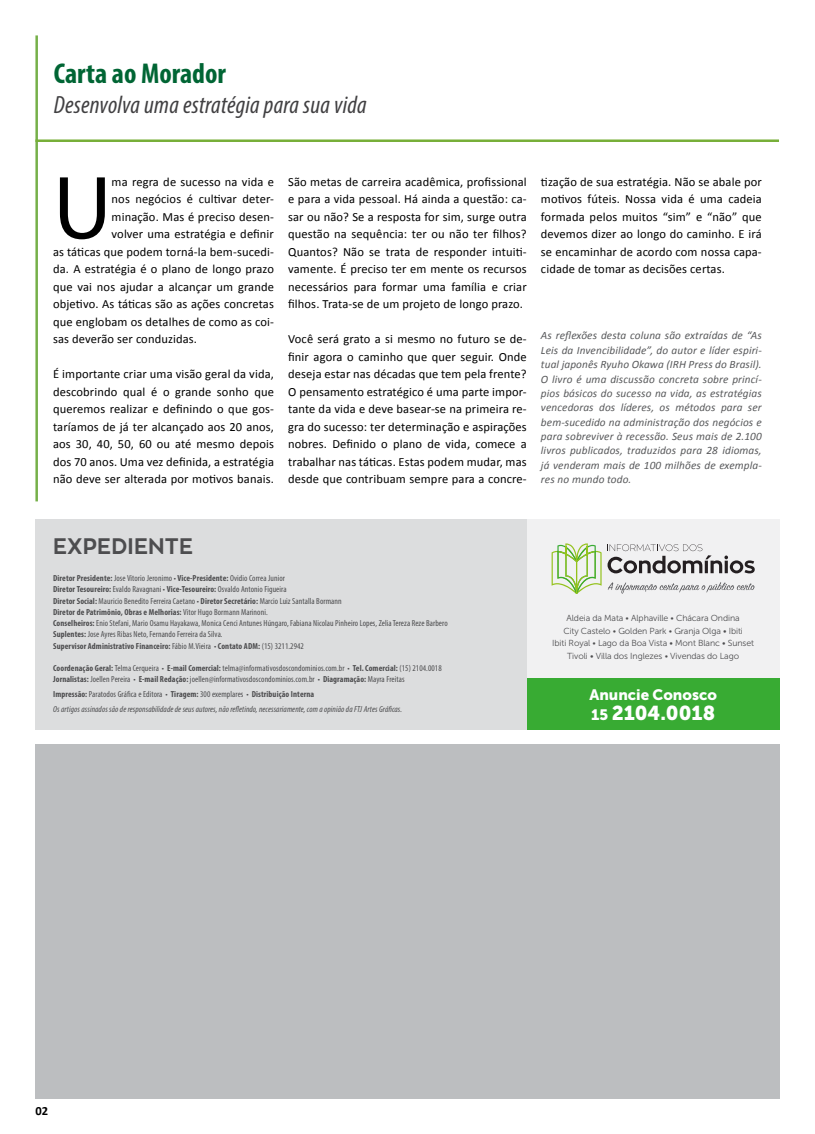
<style>
.page{position:relative;width:815px;height:1134px;background:#fff}
.page>*{position:absolute;margin:0;border:0;box-sizing:border-box;transform-origin:0 0}
.t1{font:90.38px "Myriad Pro";color:#000}
.t2{font:700 condensed 28.75px "Myriad Pro";color:#006534}
.t3{font:italic condensed 25px "Myriad Pro";letter-spacing:.01em;color:#414042}
.t4{font:700 22.38px "Zona Pro";letter-spacing:.01em;color:#4d4d4f;scale:.95 1}
.t5{font:20px "Museo Sans 900";color:#fff}
.t6{font:15px "Museo Sans 900";color:#fff}
.t7{font:12.5px/17.5px "Calibri";letter-spacing:.01em;color:#000;text-align:justify}
.t8{font:700 12.5px "Calibri";color:#000}
.t9{font:italic 11.25px/14.4px "Calibri";letter-spacing:.01em;color:#58595b;text-align:justify}
.t10{font:condensed 8.75px/11.2px "Myriad Pro";letter-spacing:.01em;color:#4d4d4f}
.t11{font:italic condensed 8.75px/15px "Myriad Pro";letter-spacing:.01em;color:#4d4d4f}
.t12{font:8.75px/12.5px "Museo Sans 300";letter-spacing:-.01em;color:#4d4d4f;text-align:center}
.s1{font-weight:700}
.s2{font-weight:700;font-style:normal}
.s3{font-style:normal}
.s4{font-family:"Museo Sans 100"}
.s5{font-size:15px}
</style>
<div class="page">
<div style="left:35px;top:519px;width:745px;height:211px;background:#dcddde"></div>
<div style="left:527px;top:519px;width:253px;height:160px;background:#f1f1f2"></div>
<div style="left:527px;top:679px;width:253px;height:51px;background:#38ab33"></div>
<svg style="left:552px;top:543px;width:50px;height:51px"></svg>
<svg style="left:608px;top:544px;width:147px;height:29px"></svg>
<svg style="left:608px;top:582px;width:147px;height:12px"></svg>
<hr style="left:35px;top:35px;width:3px;height:466px;background:#76b049">
<hr style="left:35px;top:139px;width:744px;height:3px;background:#77af38">
<div style="left:35px;top:744px;width:745px;height:354px;background:#bcbec0"></div>
<h2 class="t2" style="left:54px;top:55px;width:174px">Carta ao Morador</h2>
<h3 class="t3" style="left:54px;top:89px;width:315px">Desenvolva uma estratégia para sua vida</h3>
<h1 class="t1" style="left:53px;top:152px;width:60px">U</h1>
<p class="t7" style="left:112px;top:173px;width:164px">ma regra de sucesso na vida e</p>
<p class="t7" style="left:112px;top:190px;width:164px">nos negócios é cultivar deter-</p>
<p class="t7" style="left:112px;top:208px;width:164px">minação. Mas é preciso desen-</p>
<p class="t7" style="left:112px;top:225px;width:164px">volver uma estratégia e definir</p>
<p class="t7" style="left:53px;top:243px;width:222px">as táticas que podem torná-la bem-sucedi-</p>
<p class="t7" style="left:53px;top:260px;width:222px">da. A estratégia é o plano de longo prazo</p>
<p class="t7" style="left:53px;top:278px;width:222px">que vai nos ajudar a alcançar um grande</p>
<p class="t7" style="left:53px;top:295px;width:222px">objetivo. As táticas são as ações concretas</p>
<p class="t7" style="left:53px;top:313px;width:222px">que englobam os detalhes de como as coi-</p>
<p class="t7" style="left:53px;top:330px;width:145px">sas deverão ser conduzidas.</p>
<p class="t7" style="left:53px;top:365px;width:222px">É importante criar uma visão geral da vida, descobrindo qual é o grande sonho que queremos realizar e definindo o que gos&shy;taríamos de já ter alcançado aos 20 anos, aos 30, 40, 50, 60 ou até mesmo depois dos 70 anos. Uma vez definida, a estratégia não deve ser alterada por motivos banais.</p>
<p class="t7" style="left:288px;top:173px;width:240px">São metas de carreira acadêmica, profissional e para a vida pessoal. Há ainda a questão: ca&shy;sar ou não? Se a resposta for sim, surge outra questão na sequência: ter ou não ter filhos?<br>Quantos? Não se trata de responder intuiti&shy;vamente. É preciso ter em mente os recursos necessários para formar uma família e criar filhos. Trata-se de um projeto de longo prazo.</p>
<p class="t7" style="left:288px;top:330px;width:240px">Você será grato a si mesmo no futuro se de&shy;finir agora o caminho que quer seguir. Onde deseja estar nas décadas que tem pela frente?<br>O pensamento estratégico é uma parte impor&shy;tante da vida e deve basear-se na primeira re&shy;gra do sucesso: ter determinação e aspirações nobres. Definido o plano de vida, comece a trabalhar nas táticas. Estas podem mudar, mas desde que contribuam sempre para a concre-</p>
<p class="t7" style="left:541px;top:173px;width:222px">tização de sua estratégia. Não se abale por motivos fúteis. Nossa vida é uma cadeia formada pelos muitos “sim” e “não” que devemos dizer ao longo do caminho. E irá se encaminhar de acordo com nossa capa&shy;cidade de tomar as decisões certas.</p>
<p class="t9" style="left:541px;top:328px;width:222px">As reflexões desta coluna são extraídas de “As Leis da Invencibilidade”, do autor e líder espiri&shy;tual japonês Ryuho Okawa (IRH Press do Brasil).<br>O livro é uma discussão concreta sobre princí&shy;pios básicos do sucesso na vida, as estratégias vencedoras dos líderes, os métodos para ser bem-sucedido na administração dos negócios e para sobreviver à recessão. Seus mais de 2.100 livros publicados, traduzidos para 28 idiomas, já venderam mais de 100 milhões de exempla&shy;res no mundo todo.</p>
<h3 class="t4" style="left:53px;top:532px;width:146px">EXPEDIENTE</h3>
<p class="t10" style="left:53px;top:572px;width:396px"><span class="s1">Diretor Presidente:</span> Jose Vitorio Jeronimo • <span class="s1">Vice-Presidente:</span> Ovidio Correa Junior<br><span class="s1">Diretor Tesoureiro:</span> Evaldo Ravagnani • <span class="s1">Vice-Tesoureiro:</span> Osvaldo Antonio Figueira<br><span class="s1">Diretor Social:</span> Mauricio Benedito Ferreira Caetano • <span class="s1">Diretor Secretário:</span> Marcio Luiz Santalla Bormann<br><span class="s1">Diretor de Patrimônio, Obras e Melhorias:</span> Vitor Hugo Bormann Marinoni.<br><span class="s1">Conselheiros:</span> Enio Stefani, Mario Osamu Hayakawa, Monica Cenci Antunes Húngaro, Fabiana Nicolau Pinheiro Lopes, Zelia Tereza Reze Barbero <span class="s1">Suplentes:</span> Jose Ayres Ribas Neto, Fernando Ferreira da Silva.<br><span class="s1">Supervisor Administrativo Financeiro:</span> Fábio M.Vieira • <span class="s1">Contato ADM:</span> (15) 3211.2942</p>
<p class="t10" style="left:53px;top:662px;width:390px"><span class="s1">Coordenação Geral:</span> Telma Cerqueira • <span class="s1">E-mail Comercial:</span> telma@informativosdoscondominios.com.br • <span class="s1">Tel. Comercial:</span> (15) 2104.0018<br><span class="s1">Jornalistas:</span> Joellen Pereira • <span class="s1">E-mail Redação:</span> joellen@informativosdoscondominios.com.br • <span class="s1">Diagramação:</span> Mayra Freitas</p>
<p class="t11" style="left:53px;top:687px;width:350px"><span class="s2">Impressão:</span> <span class="s3">Paratodos Gráfica e Editora •</span> <span class="s2">Tiragem:</span> <span class="s3">300 exemplares •</span> <span class="s2">Distribuição Interna<br></span>Os artigos assinados são de responsabilidade de seus autores, não refletindo, necessariamente, com a opinião da FTJ Artes Gráficas.</p>
<p class="t6" style="left:589px;top:686px;width:129px">Anuncie Conosco</p>
<p class="t12" style="left:552px;top:612px;width:203px">Aldeia da Mata <span class="s4">•</span> Alphaville <span class="s4">•</span> Chácara Ondina<br>City Castelo <span class="s4">•</span> Golden Park <span class="s4">•</span> Granja Olga • Ibiti<br>Ibiti Royal <span class="s4">•</span> Lago da Boa Vista • Mont Blanc • Sunset Tivoli • Villa dos Inglezes <span class="s4">•</span> Vivendas do Lago</p>
<h3 class="t5" style="left:591px;top:701px;width:125px"><span class="s5">15</span> 2104.0018</h3>
<p class="t8" style="left:35px;top:1103px;width:14px">02</p>
</div>
